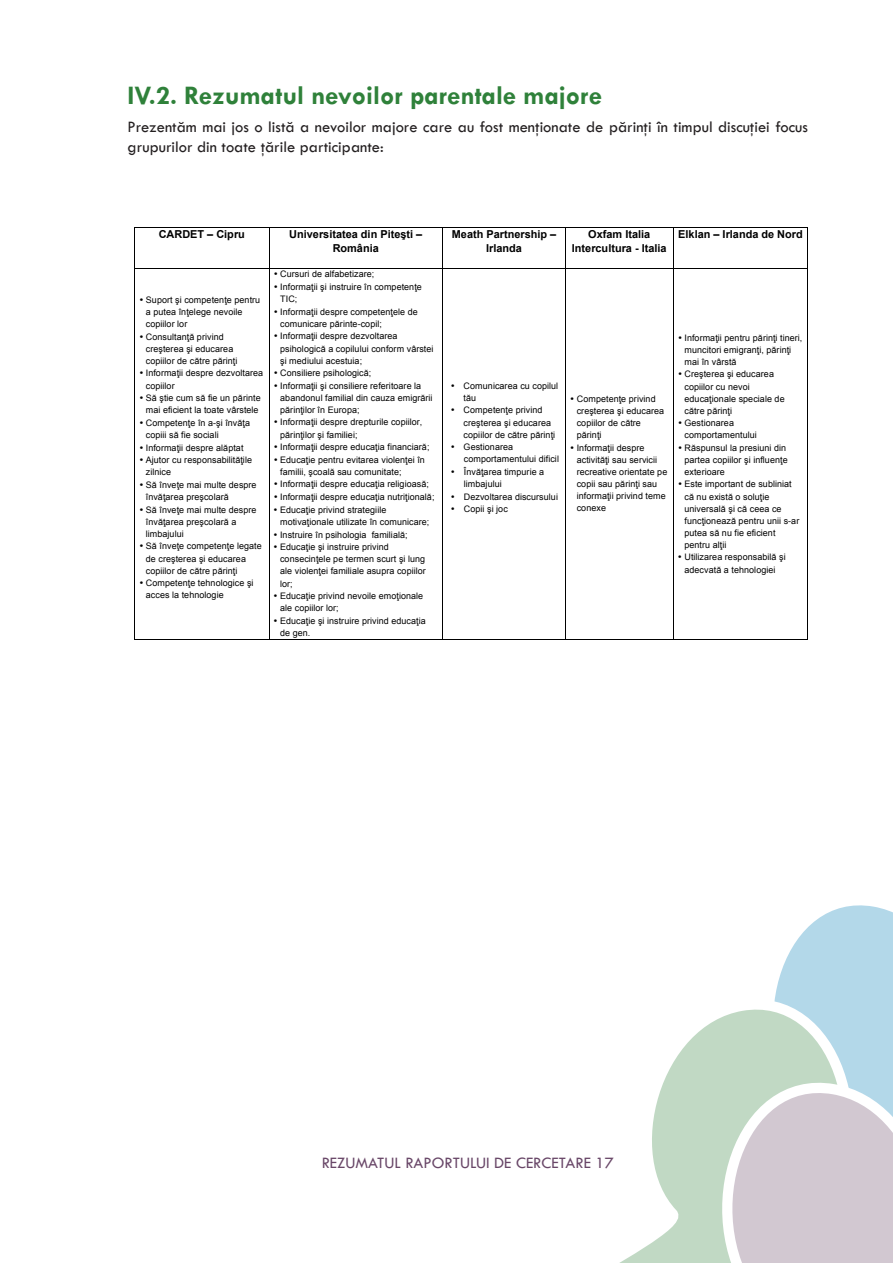
<style>
.page{position:relative;width:893px;height:1263px;background:#fff}
.page>*{position:absolute;margin:0;border:0;box-sizing:border-box;transform-origin:0 0}
.Subhead_1{font:700 27px "Tw Cen";color:#2f813a}
.t1{font:16.5px/19.8px "Tw Cen";color:#231f20}
.t2{font:16.5px "Tw Cen";color:#694768}
.t3{font:700 10.95px/14.4px "Arial";color:#000;text-align:center}
.t4{font:9px/12.1px "Arial";letter-spacing:.01em;color:#000}
</style>
<div class="page">
<svg style="left:779px;top:905px;width:114px;height:73px"></svg>
<svg style="left:619px;top:978px;width:274px;height:285px"></svg>
<svg style="left:661px;top:1061px;width:232px;height:202px;background:#ced3d1"></svg>
<hr style="left:135px;top:228px;width:134px;height:1px;background:#000">
<hr style="left:269px;top:228px;width:173px;height:1px;background:#000">
<hr style="left:443px;top:228px;width:122px;height:1px;background:#000">
<hr style="left:565px;top:228px;width:108px;height:1px;background:#000">
<hr style="left:673px;top:228px;width:134px;height:1px;background:#000">
<hr style="left:134px;top:228px;width:1px;height:40px;background:#000">
<hr style="left:269px;top:228px;width:1px;height:40px;background:#000">
<hr style="left:442px;top:228px;width:1px;height:40px;background:#000">
<hr style="left:565px;top:228px;width:1px;height:40px;background:#000">
<hr style="left:673px;top:228px;width:1px;height:40px;background:#000">
<hr style="left:807px;top:228px;width:1px;height:40px;background:#000">
<hr style="left:135px;top:268px;width:134px;height:1px;background:#000">
<hr style="left:269px;top:268px;width:173px;height:1px;background:#000">
<hr style="left:443px;top:268px;width:122px;height:1px;background:#000">
<hr style="left:565px;top:268px;width:108px;height:1px;background:#000">
<hr style="left:673px;top:268px;width:134px;height:1px;background:#000">
<hr style="left:134px;top:268px;width:1px;height:371px;background:#000">
<hr style="left:135px;top:639px;width:134px;height:1px;background:#000">
<hr style="left:269px;top:268px;width:1px;height:371px;background:#000">
<hr style="left:269px;top:639px;width:173px;height:1px;background:#000">
<hr style="left:442px;top:268px;width:1px;height:371px;background:#000">
<hr style="left:443px;top:639px;width:122px;height:1px;background:#000">
<hr style="left:565px;top:268px;width:1px;height:371px;background:#000">
<hr style="left:565px;top:639px;width:108px;height:1px;background:#000">
<hr style="left:673px;top:268px;width:1px;height:371px;background:#000">
<hr style="left:673px;top:639px;width:134px;height:1px;background:#000">
<hr style="left:807px;top:268px;width:1px;height:371px;background:#000">
<p class="Subhead_1" style="left:128px;top:79px;width:476px">IV.2. Rezumatul nevoilor parentale majore</p>
<p class="t1" style="left:128px;top:117px;width:682px">Prezentăm mai jos o listă a nevoilor majore care au fost menţionate de părinţi în timpul discuţiei focus grupurilor din toate ţările participante:</p>
<p class="t3" style="left:159px;top:227px;width:88px">CARDET – Cipru</p>
<p class="t3" style="left:289px;top:227px;width:135px">Universitatea din Piteşti –<br>România</p>
<p class="t3" style="left:452px;top:227px;width:106px">Meath Partnership –<br>Irlanda</p>
<p class="t3" style="left:572px;top:227px;width:96px">Oxfam Italia<br>Intercultura - Italia</p>
<p class="t3" style="left:678px;top:227px;width:126px">Elklan – Irlanda de Nord</p>
<p class="t4" style="left:146px;top:294px;width:116px;text-indent:-6px">• Suport şi competenţe pentru a putea înţelege nevoile copiilor lor</p>
<p class="t4" style="left:146px;top:331px;width:93px;text-indent:-6px">• Consultanţă privind creşterea şi educarea copiilor de către părinţi</p>
<p class="t4" style="left:146px;top:367px;width:119px;text-indent:-6px">• Informaţii despre dezvoltarea copiilor</p>
<p class="t4" style="left:139px;top:392px;width:123px;text-align:center">• Să ştie cum să fie un părinte mai eficient la toate vârstele</p>
<p class="t4" style="left:146px;top:417px;width:106px;text-indent:-6px">• Competenţe în a-şi învăţa copiii să fie sociali</p>
<p class="t4" style="left:139px;top:441px;width:106px">• Informaţii despre alăptat</p>
<p class="t4" style="left:146px;top:454px;width:108px;text-indent:-6px">• Ajutor cu responsabilităţile zilnice</p>
<p class="t4" style="left:146px;top:479px;width:112px;text-indent:-6px">• Să înveţe mai multe despre învăţarea preşcolară</p>
<p class="t4" style="left:146px;top:503px;width:112px;text-indent:-6px">• Să înveţe mai multe despre învăţarea preşcolară a limbajului</p>
<p class="t4" style="left:146px;top:540px;width:117px;text-indent:-6px">• Să înveţe competenţe legate de creşterea şi educarea copiilor de către părinţi</p>
<p class="t4" style="left:146px;top:577px;width:109px;text-indent:-6px">• Competenţe tehnologice şi acces la tehnologie</p>
<p class="t4" style="left:274px;top:268px;width:102px">• Cursuri de alfabetizare;</p>
<p class="t4" style="left:280px;top:281px;width:143px;text-indent:-6px">• Informaţii şi instruire în competenţe<br>TIC;</p>
<p class="t4" style="left:280px;top:305px;width:139px;text-indent:-6px">• Informaţii despre competenţele de comunicare părinte-copil;</p>
<p class="t4" style="left:280px;top:330px;width:155px;text-indent:-6px">• Informaţii despre dezvoltarea psihologică a copilului conform vârstei şi mediului acestuia;</p>
<p class="t4" style="left:274px;top:367px;width:99px">• Consiliere psihologică;</p>
<p class="t4" style="left:280px;top:379px;width:154px;text-indent:-6px">• Informaţii şi consiliere referitoare la abandonul familial din cauza emigrării părinţilor în Europa;</p>
<p class="t4" style="left:280px;top:416px;width:144px;text-indent:-6px">• Informaţii despre drepturile copiilor, părinţilor şi familiei;</p>
<p class="t4" style="left:274px;top:441px;width:157px">• Informaţii despre educaţia financiară;</p>
<p class="t4" style="left:280px;top:454px;width:146px;text-indent:-6px">• Educaţie pentru evitarea violenţei în familii, şcoală sau comunitate;</p>
<p class="t4" style="left:274px;top:478px;width:157px">• Informaţii despre educaţia religioasă;</p>
<p class="t4" style="left:274px;top:491px;width:162px">• Informaţii despre educaţia nutriţională;</p>
<p class="t4" style="left:280px;top:504px;width:151px;text-indent:-6px">• Educaţie privind strategiile motivaţionale utilizate în comunicare;</p>
<p class="t4" style="left:274px;top:528px;width:136px">• Instruire în psihologia familială;</p>
<p class="t4" style="left:280px;top:541px;width:147px;text-indent:-6px">• Educaţie şi instruire privind consecinţele pe termen scurt şi lung ale violenţei familiale asupra copiilor lor;</p>
<p class="t4" style="left:280px;top:590px;width:145px;text-indent:-6px">• Educaţie privind nevoile emoţionale ale copiilor lor;</p>
<p class="t4" style="left:280px;top:614px;width:147px;text-indent:-6px">• Educaţie şi instruire privind educaţia de gen.</p>
<p class="t4" style="left:464px;top:379px;width:96px;text-indent:-13px">• Comunicarea cu copilul tău</p>
<p class="t4" style="left:464px;top:404px;width:93px;text-indent:-13px">• Competenţe privind creşterea şi educarea copiilor de către părinţi</p>
<p class="t4" style="left:464px;top:441px;width:97px;text-indent:-13px">• Gestionarea comportamentului dificil</p>
<p class="t4" style="left:464px;top:466px;width:82px;text-indent:-13px">• Învăţarea timpurie a limbajului</p>
<p class="t4" style="left:451px;top:491px;width:109px">• Dezvoltarea discursului</p>
<p class="t4" style="left:451px;top:503px;width:58px">• Copii şi joc</p>
<p class="t4" style="left:577px;top:393px;width:89px;text-indent:-6px">• Competenţe privind creşterea şi educarea copiilor de către părinţi</p>
<p class="t4" style="left:577px;top:442px;width:92px;text-indent:-6px">• Informaţii despre activităţi sau servicii recreative orientate pe copii sau părinţi sau informaţii privind teme conexe</p>
<p class="t4" style="left:684px;top:331px;width:119px;text-indent:-6px">• Informaţii pentru părinţi tineri, muncitori emigranţi, părinţi mai în vârstă</p>
<p class="t4" style="left:684px;top:368px;width:102px;text-indent:-6px">• Creşterea şi educarea copiilor cu nevoi educaţionale speciale de către părinţi</p>
<p class="t4" style="left:684px;top:417px;width:74px;text-indent:-6px">• Gestionarea comportamentului</p>
<p class="t4" style="left:684px;top:442px;width:105px;text-indent:-6px">• Răspunsul la presiuni din partea copiilor şi influenţe exterioare</p>
<p class="t4" style="left:684px;top:478px;width:116px;text-indent:-6px">• Este important de subliniat că nu există o soluţie universală şi că ceea ce funcţionează pentru unii s-ar putea să nu fie eficient pentru alţii</p>
<p class="t4" style="left:678px;top:551px;width:109px;text-align:center">• Utilizarea responsabilă şi adecvată a tehnologiei</p>
<h2 class="t2" style="left:322px;top:1153px;width:294px">REZUMATUL RAPORTULUI DE CERCETARE 17</h2>
</div>
